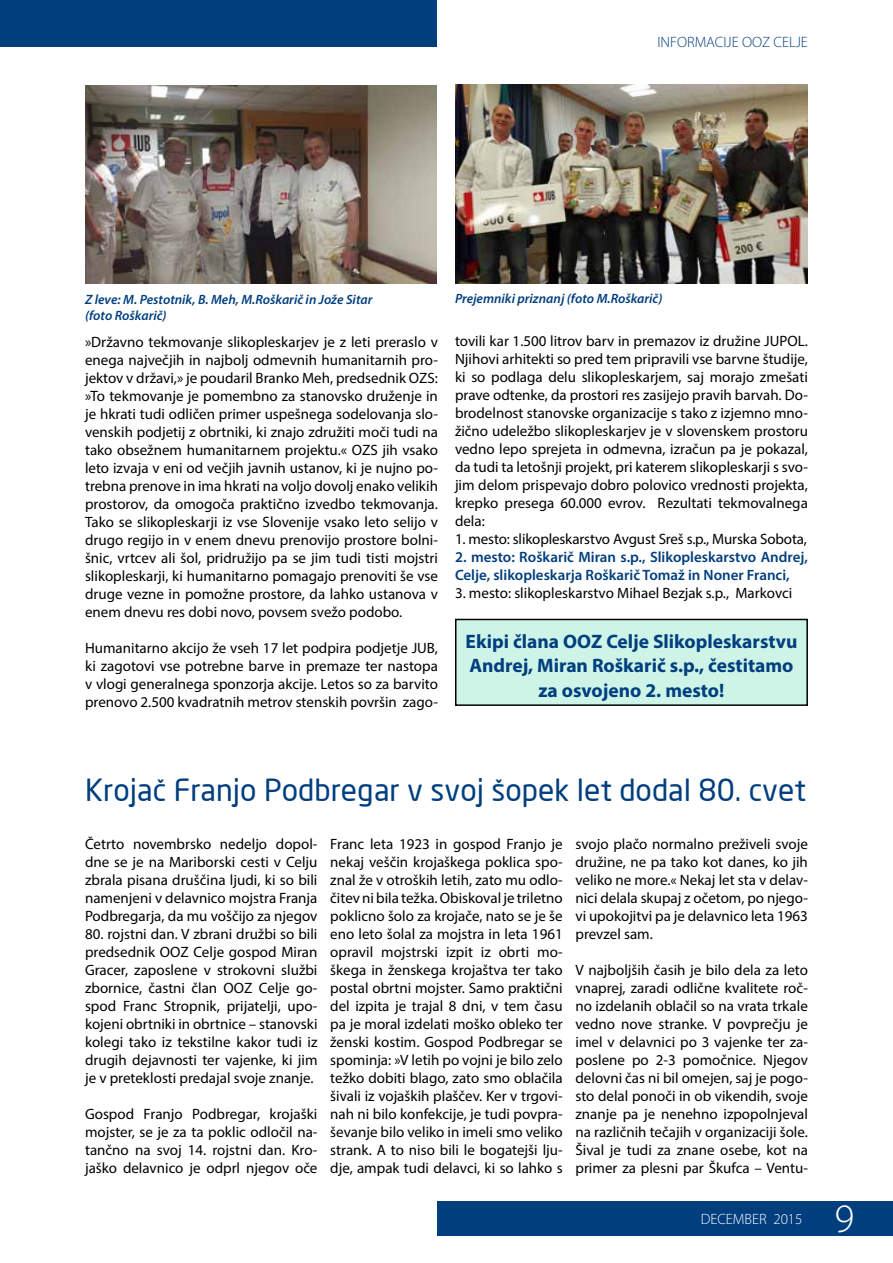
<style>
.page{position:relative;width:893px;height:1263px;background:#fff}
.page>*{position:absolute;margin:0;border:0;box-sizing:border-box;transform-origin:0 0}
.t1{font:300 40.5px "Myriad Pro";color:#fff}
.t2{font:30px "S Dlight";color:#003e7e}
.t3{font:700 19.5px/23.4px "Myriad Pro";color:#003e7e}
.t4{font:15px/18px "Myriad Pro";color:#000;text-align:justify}
.t5{font:600 15px/18px "Myriad Pro";color:#003e7e}
.t6{font:300 15px "Myriad Pro";color:#003e7e}
.t7{font:300 15px "Myriad Pro";color:#fff}
.t8{font:italic 600 13.5px/16.2px "Myriad Pro";color:#003e7e}
</style>
<div class="page">
<div style="left:437px;top:1201px;width:456px;height:34px;background:#003e7e"></div>
<div style="left:0;top:0;width:437px;height:47px;background:#003e7e"></div>
<div style="left:456px;top:619px;width:351px;height:86px;background:#cdf4e7"></div>
<div style="left:455px;top:619px;width:353px;height:87px;border:2px solid #000"></div>
<img style="left:85px;top:85px;width:352px;height:198px">
<img style="left:455px;top:85px;width:353px;height:198px">
<p class="t6" style="left:657px;top:33px;width:152px">INFORMACIJE OOZ CELJE</p>
<p class="t8" style="left:85px;top:291px;width:289px">Z leve: M. Pestotnik, B. Meh, M.Roškarič in Jože Sitar (foto Roškarič)</p>
<p class="t8" style="left:455px;top:290px;width:209px">Prejemniki priznanj (foto M.Roškarič)</p>
<p class="t4" style="left:455px;top:332px;width:354px">tovili kar 1.500 litrov barv in premazov iz družine JUPOL.<br>Njihovi arhitekti so pred tem pripravili vse barvne študije, ki so podlaga delu slikopleskarjem, saj morajo zmešati prave odtenke, da prostori res zasijejo pravih barvah. Do&shy;brodelnost stanovske organizacije s tako z izjemno mno&shy;žično udeležbo slikopleskarjev je v slovenskem prostoru vedno lepo sprejeta in odmevna, izračun pa je pokazal, da tudi ta letošnji projekt, pri katerem slikopleskarji s svo&shy;jim delom prispevajo dobro polovico vrednosti projekta, krepko presega 60.000 evrov. Rezultati tekmovalnega dela:</p>
<p class="t4" style="left:455px;top:530px;width:354px">1. mesto: slikopleskarstvo Avgust Sreš s.p., Murska Sobota,</p>
<p class="t5" style="left:455px;top:547px;width:354px">2. mesto: Roškarič Miran s.p., Slikopleskarstvo Andrej,<br>Celje, slikopleskarja Roškarič Tomaž in Noner Franci,</p>
<p class="t4" style="left:455px;top:584px;width:339px">3. mesto: slikopleskarstvo Mihael Bezjak s.p., Markovci</p>
<h3 class="t3" style="left:465px;top:629px;width:333px">Ekipi člana OOZ Celje Slikopleskarstvu<br>Andrej, Miran Roškarič s.p., čestitamo</h3>
<h3 class="t3" style="left:538px;top:678px;width:187px">za osvojeno 2. mesto!</h3>
<p class="t4" style="left:85px;top:332px;width:354px">»Državno tekmovanje slikopleskarjev je z leti preraslo v enega največjih in najbolj odmevnih humanitarnih pro&shy;jektov v državi,» je poudaril Branko Meh, predsednik OZS: »To tekmovanje je pomembno za stanovsko druženje in je hkrati tudi odličen primer uspešnega sodelovanja slo&shy;venskih podjetij z obrtniki, ki znajo združiti moči tudi na tako obsežnem humanitarnem projektu.« OZS jih vsako leto izvaja v eni od večjih javnih ustanov, ki je nujno po&shy;trebna prenove in ima hkrati na voljo dovolj enako velikih prostorov, da omogoča praktično izvedbo tekmovanja.<br>Tako se slikopleskarji iz vse Slovenije vsako leto selijo v drugo regijo in v enem dnevu prenovijo prostore bolni&shy;šnic, vrtcev ali šol, pridružijo pa se jim tudi tisti mojstri slikopleskarji, ki humanitarno pomagajo prenoviti še vse druge vezne in pomožne prostore, da lahko ustanova v enem dnevu res dobi novo, povsem svežo podobo.</p>
<p class="t4" style="left:85px;top:638px;width:354px">Humanitarno akcijo že vseh 17 let podpira podjetje JUB, ki zagotovi vse potrebne barve in premaze ter nastopa v vlogi generalnega sponzorja akcije. Letos so za barvito prenovo 2.500 kvadratnih metrov stenskih površin zago-</p>
<h2 class="t2" style="left:85px;top:773px;width:722px">Krojač Franjo Podbregar v svoj šopek let dodal 80. cvet</h2>
<p class="t4" style="left:85px;top:835px;width:234px">Četrto novembrsko nedeljo dopol&shy;dne se je na Mariborski cesti v Celju zbrala pisana druščina ljudi, ki so bili namenjeni v delavnico mojstra Franja Podbregarja, da mu voščijo za njegov</p>
<p class="t4" style="left:85px;top:925px;width:234px">80. rojstni dan. V zbrani družbi so bili predsednik OOZ Celje gospod Miran Gracer, zaposlene v strokovni službi zbornice, častni član OOZ Celje go&shy;spod Franc Stropnik, prijatelji, upo&shy;kojeni obrtniki in obrtnice – stanovski kolegi tako iz tekstilne kakor tudi iz drugih dejavnosti ter vajenke, ki jim je v preteklosti predajal svoje znanje.</p>
<p class="t4" style="left:85px;top:1105px;width:234px">Gospod Franjo Podbregar, krojaški mojster, se je za ta poklic odločil na&shy;tančno na svoj 14. rojstni dan. Kro&shy;jaško delavnico je odprl njegov oče</p>
<p class="t4" style="left:575px;top:835px;width:234px">svojo plačo normalno preživeli svoje družine, ne pa tako kot danes, ko jih veliko ne more.« Nekaj let sta v delav&shy;nici delala skupaj z očetom, po njego&shy;vi upokojitvi pa je delavnico leta 1963 prevzel sam.</p>
<p class="t4" style="left:575px;top:961px;width:234px">V najboljših časih je bilo dela za leto vnaprej, zaradi odlične kvalitete roč&shy;no izdelanih oblačil so na vrata trkale vedno nove stranke. V povprečju je imel v delavnici po 3 vajenke ter za&shy;poslene po 2-3 pomočnice. Njegov delovni čas ni bil omejen, saj je pogo&shy;sto delal ponoči in ob vikendih, svoje znanje pa je nenehno izpopolnjeval na različnih tečajih v organizaciji šole.<br>Šival je tudi za znane osebe, kot na primer za plesni par Škufca – Ventu-</p>
<p class="t4" style="left:330px;top:835px;width:234px">Franc leta 1923 in gospod Franjo je nekaj veščin krojaškega poklica spo&shy;znal že v otroških letih, zato mu odlo&shy;čitev ni bila težka. Obiskoval je triletno poklicno šolo za krojače, nato se je še eno leto šolal za mojstra in leta 1961 opravil mojstrski izpit iz obrti mo&shy;škega in ženskega krojaštva ter tako postal obrtni mojster. Samo praktični del izpita je trajal 8 dni, v tem času pa je moral izdelati moško obleko ter ženski kostim. Gospod Podbregar se spominja: »V letih po vojni je bilo zelo težko dobiti blago, zato smo oblačila šivali iz vojaških plaščev. Ker v trgovi&shy;nah ni bilo konfekcije, je tudi povpra&shy;ševanje bilo veliko in imeli smo veliko strank. A to niso bili le bogatejši lju&shy;dje, ampak tudi delavci, ki so lahko s</p>
<p class="t7" style="left:701px;top:1211px;width:103px">DECEMBER 2015</p>
<h1 class="t1" style="left:835px;top:1196px;width:21px">9</h1>
</div>
